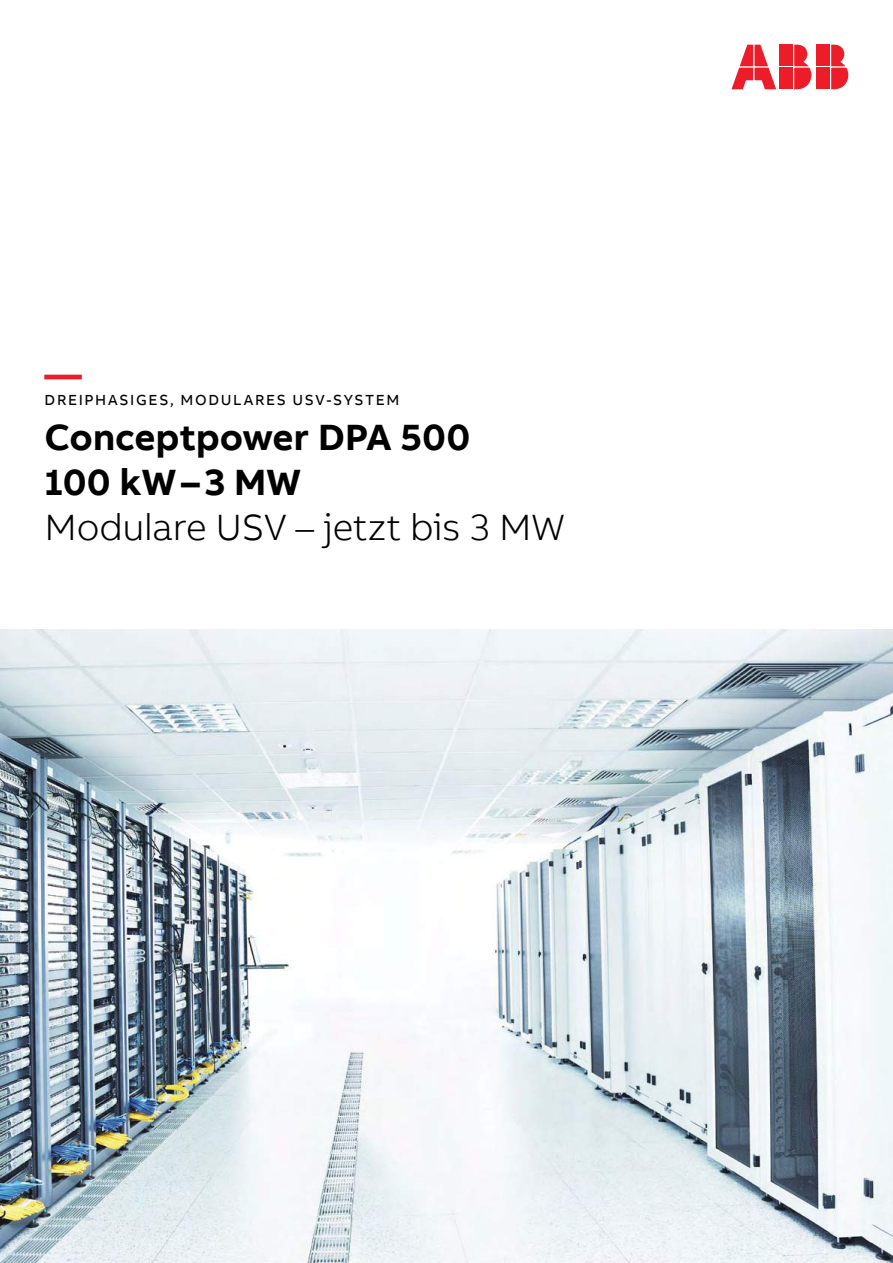
<style>
.page{position:relative;width:893px;height:1263px;background:#fff}
.page>*{position:absolute;margin:0;border:0;box-sizing:border-box;transform-origin:0 0}
.t1{font:700 37.5px/45px "AB Bvoice";letter-spacing:-.005em;color:#000}
.t2{font:300 37.5px "AB Bvoice";letter-spacing:-.01em;color:#000}
.t3{font:700 37.5px "AB Bvoice";color:#ed1c29}
.t4{font:15px "AB Bvoice";letter-spacing:.11em;color:#000}
</style>
<div class="page">
<div style="left:817px;top:45px;width:13px;height:21px;background:#ed1c29"></div>
<div style="left:817px;top:68px;width:13px;height:21px;background:#ed1c29"></div>
<svg style="left:831px;top:45px;width:17px;height:44px"></svg>
<svg style="left:731px;top:45px;width:45px;height:44px"></svg>
<div style="left:780px;top:45px;width:13px;height:21px;background:#ed1c29"></div>
<div style="left:780px;top:68px;width:13px;height:21px;background:#ed1c29"></div>
<svg style="left:794px;top:45px;width:17px;height:44px"></svg>
<img style="left:0;top:630px;width:893px;height:633px">
<h1 class="t3" style="left:45px;top:350px;width:39px">—</h1>
<p class="t4" style="left:45px;top:390px;width:356px">DREIPHASIGES, MODULARES USV-SYSTEM</p>
<h1 class="t1" style="left:45px;top:414px;width:427px">Conceptpower DPA 500<br>100 kW–3 MW</h1>
<h1 class="t2" style="left:45px;top:505px;width:521px">Modulare USV – jetzt bis 3 MW</h1>
</div>
